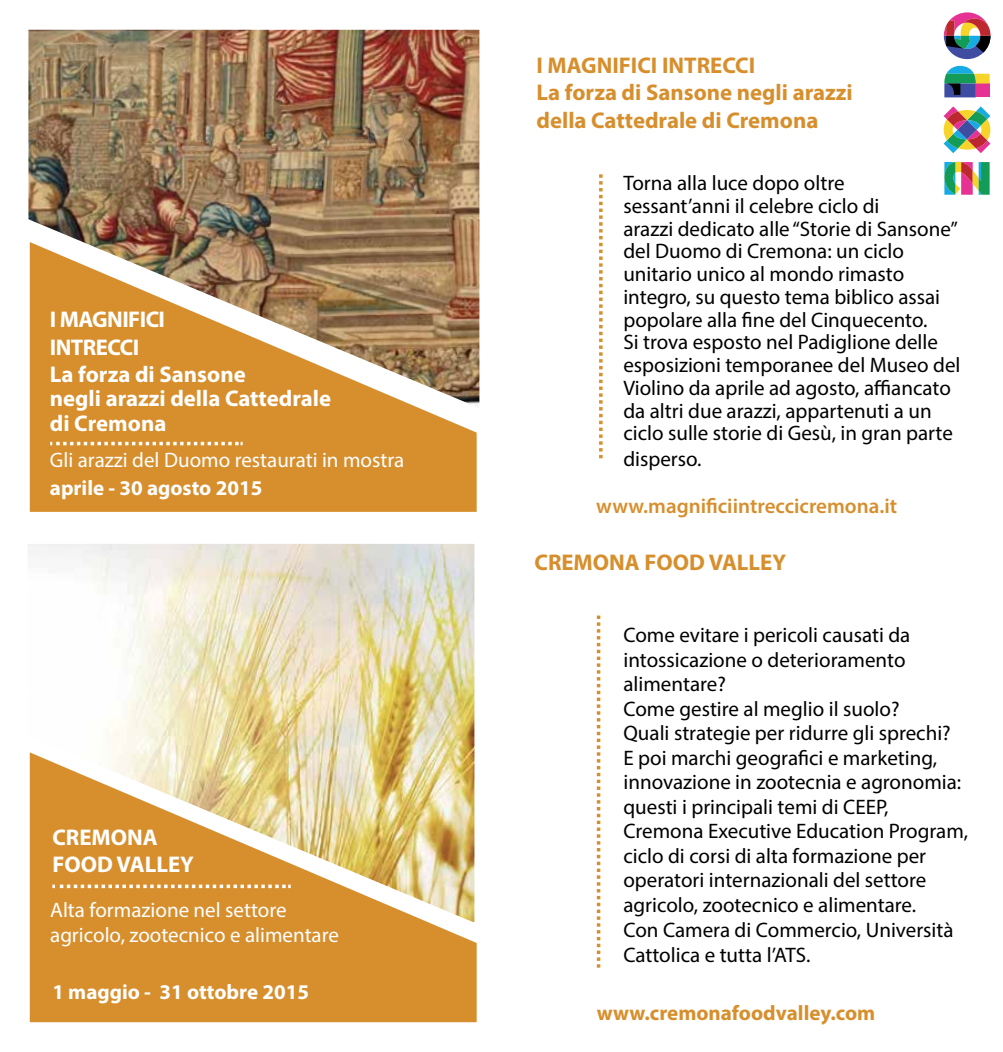
<style>
.page{position:relative;width:1003px;height:1052px;background:#fff}
.page>*{position:absolute;margin:0;border:0;box-sizing:border-box;transform-origin:0 0}
.t1{font:700 22.75px/27.3px "Myriad Pro";color:#d78f2d}
.t2{font:700 22.75px/24.5px "Myriad Pro";color:#fff}
.t3{font:700 22.75px/27.3px "Myriad Pro";letter-spacing:-.025em;color:#fff}
.t4{font:21px/24.5px "Myriad Pro";color:#000101}
.t5{font:21px/25.2px "Myriad Pro";color:#fff}
.t6{font:700 21px "Myriad Pro";color:#fff}
.t7{font:600 21px "Myriad Pro";color:#d78f2d}
.t8{font:700 21px "Myriad Pro";color:#d78f2d}
</style>
<div class="page">
<div style="left:30px;top:408px;width:446px;height:104px;background:#d78f2d"></div>
<div style="left:30px;top:752px;width:446px;height:270px;background:#d78f2d"></div>
<svg style="left:943px;top:106px;width:46px;height:47px"></svg>
<svg style="left:943px;top:12px;width:47px;height:47px"></svg>
<svg style="left:944px;top:66px;width:45px;height:31px"></svg>
<svg style="left:944px;top:162px;width:45px;height:33px"></svg>
<img style="left:28px;top:30px;width:451px;height:378px">
<svg style="left:50px;top:442px;width:192px;height:3px"></svg>
<img style="left:28px;top:544px;width:446px;height:378px">
<svg style="left:52px;top:884px;width:238px;height:4px"></svg>
<svg style="left:596px;top:615px;width:4px;height:352px"></svg>
<svg style="left:599px;top:174px;width:3px;height:284px"></svg>
<p class="t3" style="left:50px;top:305px;width:197px">I MAGNIFICI<br>INTRECCI<br>La forza di Sansone</p>
<p class="t2" style="left:50px;top:386px;width:282px">negli arazzi della Cattedrale di Cremona</p>
<p class="t5" style="left:50px;top:447px;width:356px">Gli arazzi del Duomo restaurati in mostra</p>
<p class="t6" style="left:50px;top:474px;width:214px">aprile - 30 agosto 2015</p>
<p class="t2" style="left:52px;top:822px;width:143px;line-height:27.3px">CREMONA<br>FOOD VALLEY</p>
<p class="t5" style="left:50px;top:896px;width:290px">Alta formazione nel settore agricolo, zootecnico e alimentare</p>
<p class="t6" style="left:52px;top:978px;width:258px">1 maggio - 31 ottobre 2015</p>
<p class="t1" style="left:536px;top:51px;width:317px">I MAGNIFICI INTRECCI<br>La forza di Sansone negli arazzi della Cattedrale di Cremona</p>
<p class="t4" style="left:623px;top:171px;width:338px;line-height:22.8px">Torna alla luce dopo oltre<br>sessant’anni il celebre ciclo di<br>arazzi dedicato alle “Storie di Sansone” del Duomo di Cremona: un ciclo unitario unico al mondo rimasto integro, su questo tema biblico assai popolare alla fine del Cinquecento.<br>Si trova esposto nel Padiglione delle esposizioni temporanee del Museo del Violino da aprile ad agosto, affiancato da altri due arazzi, appartenuti a un ciclo sulle storie di Gesù, in gran parte</p>
<p class="t4" style="left:623px;top:446px;width:80px">disperso.</p>
<p class="t7" style="left:596px;top:493px;width:302px">www.magnificiintreccicremona.it</p>
<p class="t1" style="left:534px;top:548px;width:253px">CREMONA FOOD VALLEY</p>
<p class="t4" style="left:623px;top:623px;width:346px">Come evitare i pericoli causati da intossicazione o deterioramento alimentare?<br>Come gestire al meglio il suolo?<br>Quali strategie per ridurre gli sprechi?<br>E poi marchi geografici e marketing, innovazione in zootecnia e agronomia: questi i principali temi di CEEP, Cremona Executive Education Program, ciclo di corsi di alta formazione per operatori internazionali del settore agricolo, zootecnico e alimentare.<br>Con Camera di Commercio, Università Cattolica e tutta l’ATS.</p>
<p class="t8" style="left:596px;top:999px;width:280px">www.cremonafoodvalley.com</p>
</div>
